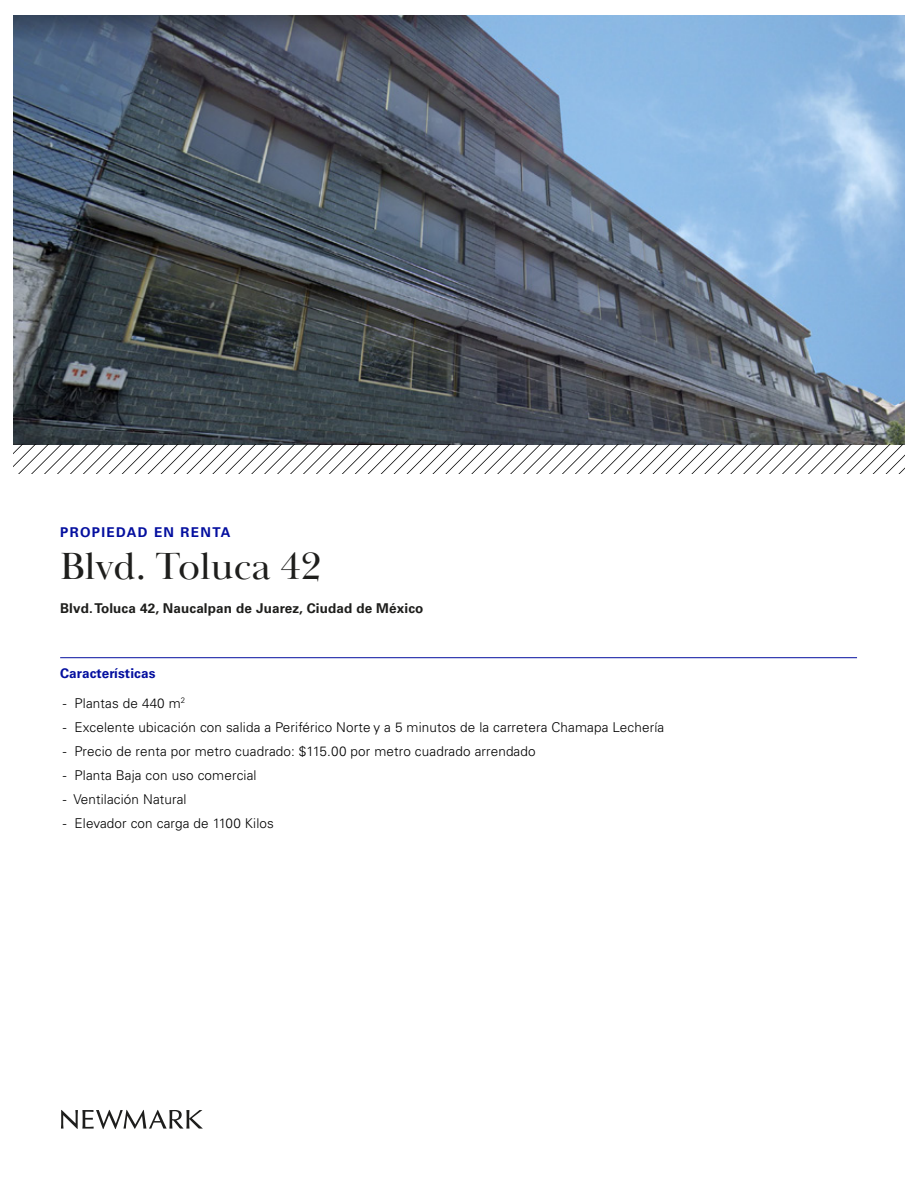
<style>
.page{position:relative;width:918px;height:1188px;background:#fff}
.page>*{position:absolute;margin:0;border:0;box-sizing:border-box;transform-origin:0 0}
.t1{font:39px "Baskerville Display PT";letter-spacing:-.01em;color:#1e1e1c;scale:1.04 1}
.t2{font:300 13.5px "Univers LT Pro 45";letter-spacing:.01em;color:#000}
.t3{font:700 13.5px "Univers LT Pro 65";letter-spacing:.01em;color:#1e1e1c}
.t4{font:700 13.5px "Univers LT Pro 65";letter-spacing:.1em;color:#040f9f}
.t5{font:700 13.5px "Univers LT Pro 65";letter-spacing:.01em;color:#040f9f}
</style>
<div class="page">
<svg style="left:61px;top:1110px;width:142px;height:19px"></svg>
<hr style="left:60px;top:657px;width:797px;height:1px;background:#040f9f">
<img style="left:14px;top:15px;width:890px;height:429px">
<svg style="left:14px;top:444px;width:890px;height:30px"></svg>
<p class="t4" style="left:60px;top:523px;width:172px">PROPIEDAD EN RENTA</p>
<h1 class="t1" style="left:60px;top:543px;width:253px">Blvd. Toluca 42</h1>
<p class="t3" style="left:60px;top:599px;width:365px">Blvd. Toluca 42, Naucalpan de Juarez, Ciudad de México</p>
<p class="t5" style="left:60px;top:663px;width:97px">Características</p>
<p class="t2" style="left:63px;top:694px;width:124px">- Plantas de 440 m<sup>2</sup></p>
<p class="t2" style="left:63px;top:718px;width:603px">- Excelente ubicación con salida a Periférico Norte y a 5 minutos de la carretera Chamapa Lechería</p>
<p class="t2" style="left:63px;top:742px;width:474px">- Precio de renta por metro cuadrado: $115.00 por metro cuadrado arrendado</p>
<p class="t2" style="left:63px;top:766px;width:195px">- Planta Baja con uso comercial</p>
<p class="t2" style="left:63px;top:790px;width:125px">- Ventilación Natural</p>
<p class="t2" style="left:63px;top:814px;width:213px">- Elevador con carga de 1100 Kilos</p>
</div>
